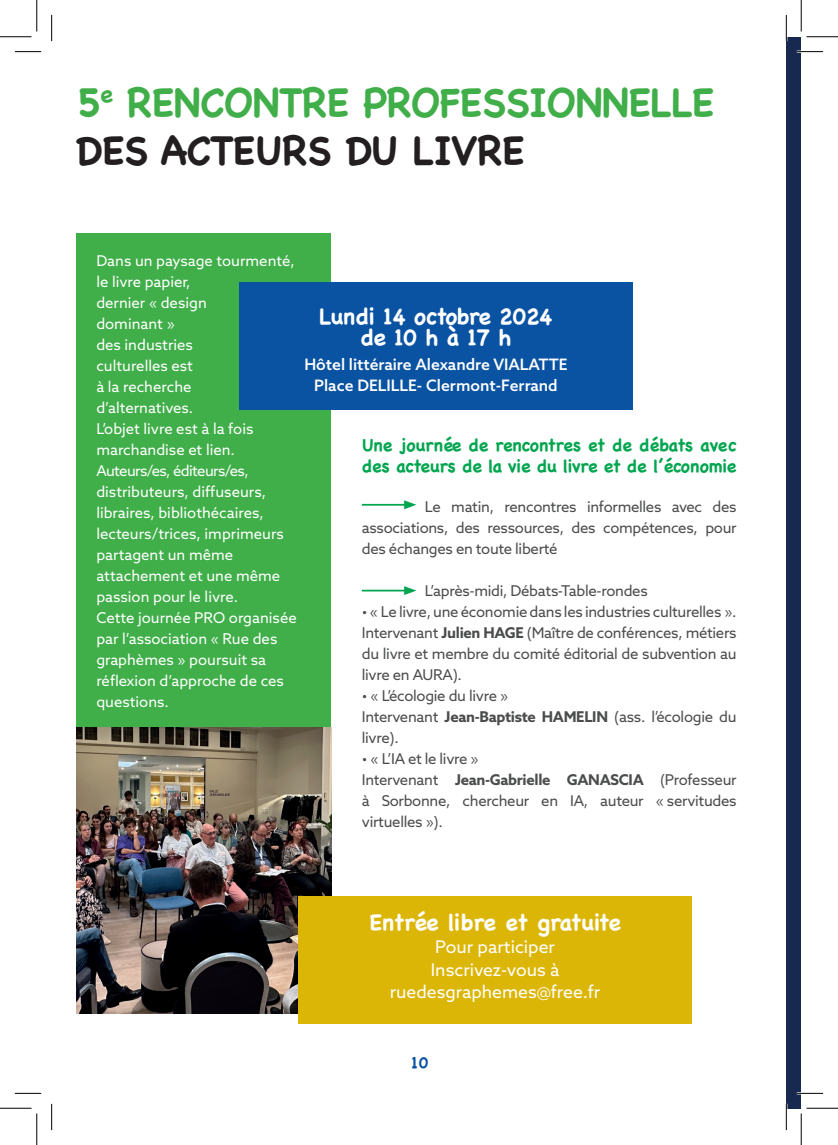
<style>
.page{position:relative;width:838px;height:1145px;background:#fff}
.page>*{position:absolute;margin:0;border:0;box-sizing:border-box;transform-origin:0 0}
.t1{font:700 40.25px/48.3px "Chalkboard";letter-spacing:-.025em;color:#40ae49}
.t2{font:700 22.75px/21px "Chalkboard";letter-spacing:-.025em;color:#fff;text-align:center}
.t3{font:700 17.5px/21px "Chalkboard";letter-spacing:-.01em;color:#00a54f}
.t4{font:17.5px/22.8px "Azo Sans";color:#fff;text-align:center}
.t5{font:500 15.75px/21px "Azo Sans";color:#fff;text-align:center}
.t6{font:700 15.75px "Chalkboard SE";color:#0a53a2}
.t7{font:14.88px/21px "Azo Sans";letter-spacing:-.02em;color:#4b4c4d;text-align:justify}
.t8{font:14.88px/21px "Azo Sans";color:#fff}
.s1{color:#231f20}
.s2{font-weight:700}
</style>
<div class="page">
<div style="left:786px;top:37px;width:15px;height:1071px;background:#182951"></div>
<div style="left:76px;top:233px;width:255px;height:495px;background:#40ae49"></div>
<img style="left:76px;top:728px;width:255px;height:286px">
<div style="left:239px;top:283px;width:393px;height:127px;background:#0a53a2"></div>
<div style="left:298px;top:897px;width:394px;height:127px;background:#dcb606"></div>
<hr style="left:362px;top:504px;width:45px;height:2px;background:#00a54f">
<svg style="left:404px;top:500px;width:12px;height:9px"></svg>
<hr style="left:362px;top:590px;width:45px;height:1px;background:#00a54f">
<svg style="left:404px;top:586px;width:12px;height:9px"></svg>
<hr style="left:796px;top:51px;width:27px;height:2px;background:#fff">
<hr style="left:796px;top:1092px;width:27px;height:2px;background:#fff">
<svg style="left:15px;top:51px;width:26px;height:1px"></svg>
<svg style="left:796px;top:51px;width:27px;height:1px"></svg>
<svg style="left:15px;top:1093px;width:26px;height:1px"></svg>
<svg style="left:796px;top:1093px;width:27px;height:1px"></svg>
<svg style="left:51px;top:15px;width:1px;height:26px"></svg>
<svg style="left:51px;top:1104px;width:1px;height:26px"></svg>
<svg style="left:786px;top:15px;width:1px;height:26px"></svg>
<svg style="left:786px;top:1104px;width:1px;height:26px"></svg>
<hr style="left:0;top:36px;width:32px;height:1px;background:#000">
<hr style="left:806px;top:36px;width:31px;height:1px;background:#000">
<hr style="left:0;top:1108px;width:32px;height:1px;background:#000">
<hr style="left:806px;top:1108px;width:31px;height:1px;background:#000">
<hr style="left:36px;top:0;width:1px;height:31px;background:#000">
<hr style="left:36px;top:1113px;width:1px;height:32px;background:#000">
<hr style="left:800px;top:0;width:1px;height:31px;background:#000">
<hr style="left:800px;top:1113px;width:1px;height:32px;background:#000">
<h1 class="t1" style="left:76px;top:78px;width:639px">5<sup>e</sup> RENCONTRE PROFESSIONNELLE<br><span class="s1">DES ACTEURS DU LIVRE</span></h1>
<p class="t8" style="left:96px;top:250px;width:202px">Dans un paysage tourmenté, le livre papier,<br>dernier « design<br>dominant »<br>des industries<br>culturelles est<br>à la recherche<br>d’alternatives.<br>L’objet livre est à la fois marchandise et lien.<br>Auteurs/es, éditeurs/es, distributeurs, diffuseurs, libraires, bibliothécaires, lecteurs/trices, imprimeurs partagent un même attachement et une même passion pour le livre.<br>Cette journée PRO organisée par l’association « Rue des graphèmes » poursuit sa réflexion d’approche de ces questions.</p>
<h2 class="t2" style="left:319px;top:306px;width:235px">Lundi 14 octobre 2024 de 10 h à 17 h</h2>
<p class="t5" style="left:304px;top:353px;width:264px">Hôtel littéraire Alexandre VIALATTE<br>Place DELILLE- Clermont-Ferrand</p>
<p class="t3" style="left:362px;top:434px;width:376px">Une journée de rencontres et de débats avec des acteurs de la vie du livre et de l’économie</p>
<p class="t7" style="left:362px;top:496px;width:376px;text-indent:63px">Le matin, rencontres informelles avec des associations, des ressources, des compétences, pour des échanges en toute liberté</p>
<p class="t7" style="left:425px;top:580px;width:224px">L’après-midi, Débats-Table-rondes</p>
<p class="t7" style="left:362px;top:601px;width:376px">• « Le livre, une économie dans les industries culturelles ».<br>Intervenant <span class="s2">Julien HAGE</span> (Maître de conférences, métiers du livre et membre du comité éditorial de subvention au livre en AURA).</p>
<p class="t7" style="left:362px;top:685px;width:376px;text-align:left">• « L’écologie du livre »<br>Intervenant <span class="s2">Jean-Baptiste HAMELIN</span> (ass. l’écologie du livre).</p>
<p class="t7" style="left:362px;top:748px;width:376px;text-align:left">• « L’IA et le livre »<br>Intervenant <span class="s2">Jean-Gabrielle GANASCIA</span> (Professeur à Sorbonne, chercheur en IA, auteur « servitudes virtuelles »).</p>
<h2 class="t2" style="left:369px;top:912px;width:253px">Entrée libre et gratuite</h2>
<p class="t4" style="left:390px;top:935px;width:212px">Pour participer<br>Inscrivez-vous à ruedesgraphemes@free.fr</p>
<p class="t6" style="left:409px;top:1054px;width:21px">10</p>
</div>
